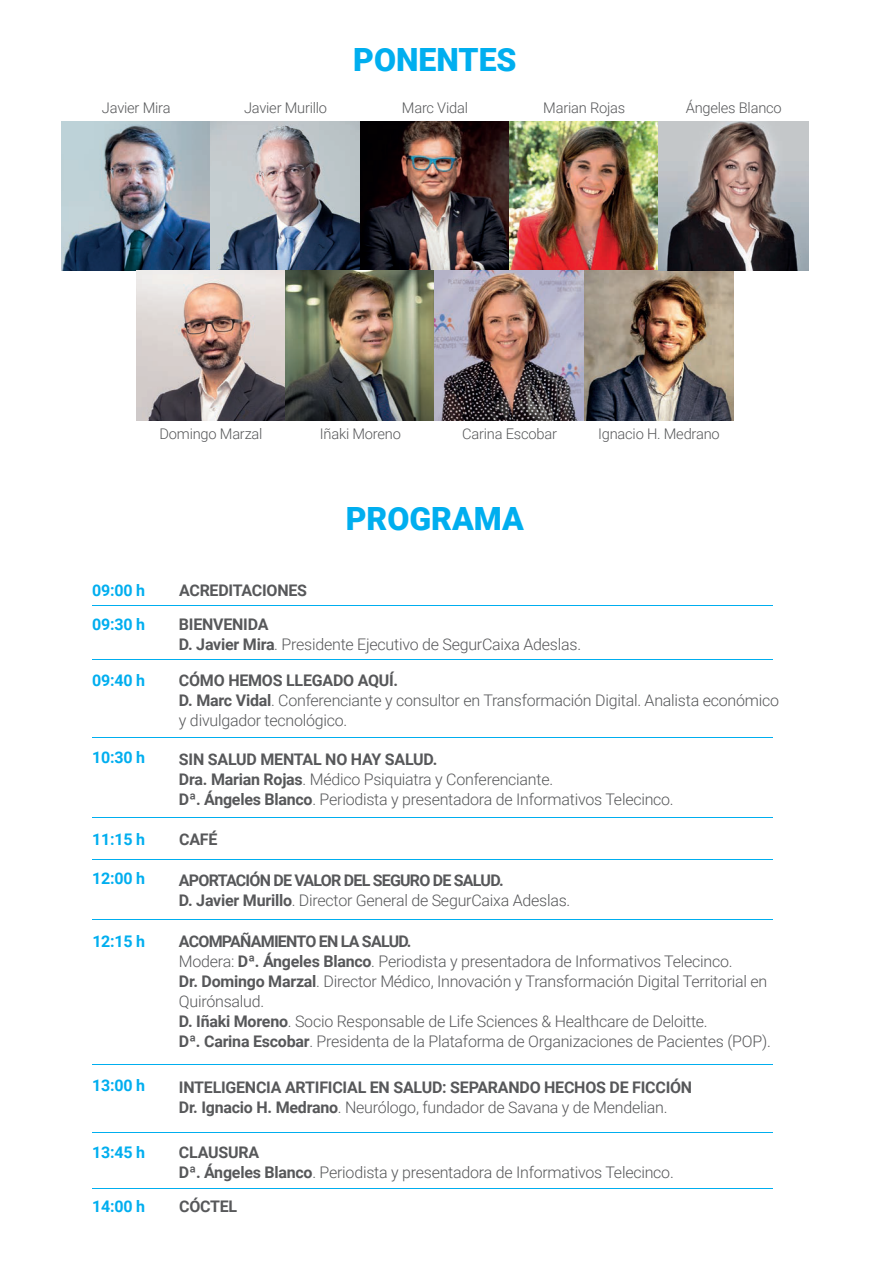
<style>
.page{position:relative;width:893px;height:1263px;background:#fff}
.page>*{position:absolute;margin:0;border:0;box-sizing:border-box;transform-origin:0 0}
.t1{font:900 31.95px "Roboto";color:#00aeef}
.t2{font:300 16.05px/20px "Roboto";letter-spacing:-.015em;color:#57585a}
.t3{font:700 16.05px/20px "Roboto";letter-spacing:-.015em;color:#57585a}
.t4{font:700 16.05px/20px "Roboto";letter-spacing:-.05em;color:#57585a}
.t5{font:700 16.05px/34.7px "Roboto";letter-spacing:-.015em;color:#00aeef}
.t6{font:300 14.7px "Roboto";letter-spacing:-.015em;color:#57585a}
.s1{font-weight:700}
.s2{font-weight:300}
</style>
<div class="page">
<img style="left:62px;top:121px;width:746px;height:150px">
<img style="left:136px;top:271px;width:598px;height:149px">
<hr style="left:92px;top:606px;width:681px;height:1px;background:#00aeef">
<hr style="left:92px;top:659px;width:681px;height:1px;background:#00aeef">
<hr style="left:92px;top:738px;width:681px;height:1px;background:#00aeef">
<hr style="left:92px;top:817px;width:681px;height:1px;background:#00aeef">
<hr style="left:92px;top:859px;width:681px;height:1px;background:#00aeef">
<hr style="left:92px;top:1064px;width:681px;height:1px;background:#00aeef">
<hr style="left:92px;top:919px;width:681px;height:1px;background:#00aeef">
<hr style="left:92px;top:1132px;width:681px;height:1px;background:#00aeef">
<hr style="left:92px;top:1188px;width:681px;height:1px;background:#00aeef">
<h1 class="t1" style="left:353px;top:38px;width:165px">PONENTES</h1>
<p class="t6" style="left:102px;top:98px;width:70px">Javier Mira</p>
<p class="t6" style="left:244px;top:98px;width:85px">Javier Murillo</p>
<p class="t6" style="left:402px;top:98px;width:68px">Marc Vidal</p>
<p class="t6" style="left:543px;top:98px;width:84px">Marian Rojas</p>
<p class="t6" style="left:686px;top:98px;width:97px">Ángeles Blanco</p>
<p class="t6" style="left:160px;top:424px;width:105px">Domingo Marzal</p>
<p class="t6" style="left:320px;top:424px;width:83px">Iñaki Moreno</p>
<p class="t6" style="left:462px;top:424px;width:96px">Carina Escobar</p>
<p class="t6" style="left:598px;top:424px;width:123px">Ignacio H. Medrano</p>
<h1 class="t1" style="left:346px;top:496px;width:180px">PROGRAMA</h1>
<p class="t5" style="left:92px;top:572px;width:54px">09:00 h<br>09:30 h</p>
<p class="t5" style="left:92px;top:662px;width:54px">09:40 h</p>
<p class="t5" style="left:92px;top:740px;width:54px">10:30 h</p>
<p class="t3" style="left:179px;top:579px;width:129px">ACREDITACIONES</p>
<p class="t2" style="left:179px;top:614px;width:404px"><span class="s1">BIENVENIDA<br>D. Javier Mira</span>. Presidente Ejecutivo de SegurCaixa Adeslas.</p>
<p class="t2" style="left:179px;top:670px;width:601px"><span class="s1">CÓMO HEMOS LLEGADO AQUÍ.<br>D. Marc Vidal</span>. Conferenciante y consultor en Transformación Digital. Analista económico y divulgador tecnológico.</p>
<p class="t2" style="left:179px;top:749px;width:496px"><span class="s1">SIN SALUD MENTAL NO HAY SALUD.<br>Dra. Marian Rojas</span>. Médico Psiquiatra y Conferenciante.<br><span class="s1">Dª. Ángeles Blanco</span>. Periodista y presentadora de Informativos Telecinco.</p>
<p class="t5" style="left:92px;top:821px;width:54px">11:15 h</p>
<p class="t3" style="left:179px;top:829px;width:40px">CAFÉ</p>
<p class="t5" style="left:92px;top:860px;width:54px">12:00 h</p>
<p class="t4" style="left:179px;top:869px;width:393px">APORTACIÓN DE VALOR DEL SEGURO DE SALUD.<br>D. Javier Murillo<span class="s2">. Director General de SegurCaixa Adeslas.</span></p>
<p class="t5" style="left:92px;top:923px;width:54px">12:15 h</p>
<p class="t2" style="left:179px;top:931px;width:593px"><span class="s1">ACOMPAÑAMIENTO EN LA SALUD.<br></span>Modera: <span class="s1">Dª. Ángeles Blanco</span>. Periodista y presentadora de Informativos Telecinco.<br><span class="s1">Dr. Domingo Marzal</span>. Director Médico, Innovación y Transformación Digital Territorial en Quirónsalud.<br><span class="s1">D. Iñaki Moreno</span>. Socio Responsable de Life Sciences &amp; Healthcare de Deloitte.<br><span class="s1">Dª. Carina Escobar</span>. Presidenta de la Plataforma de Organizaciones de Pacientes (POP).</p>
<p class="t5" style="left:92px;top:1068px;width:54px">13:00 h</p>
<p class="t3" style="left:179px;top:1077px;width:515px">INTELIGENCIA ARTIFICIAL EN SALUD: SEPARANDO HECHOS DE FICCIÓN<br>Dr. Ignacio H. Medrano<span class="s2">. Neurólogo, fundador de Savana y de Mendelian.</span></p>
<p class="t5" style="left:92px;top:1134px;width:54px">13:45 h</p>
<p class="t2" style="left:179px;top:1142px;width:496px"><span class="s1">CLAUSURA<br>Dª. Ángeles Blanco</span>. Periodista y presentadora de Informativos Telecinco.</p>
<p class="t5" style="left:92px;top:1188px;width:54px">14:00 h</p>
<p class="t3" style="left:179px;top:1196px;width:60px">CÓCTEL</p>
</div>
